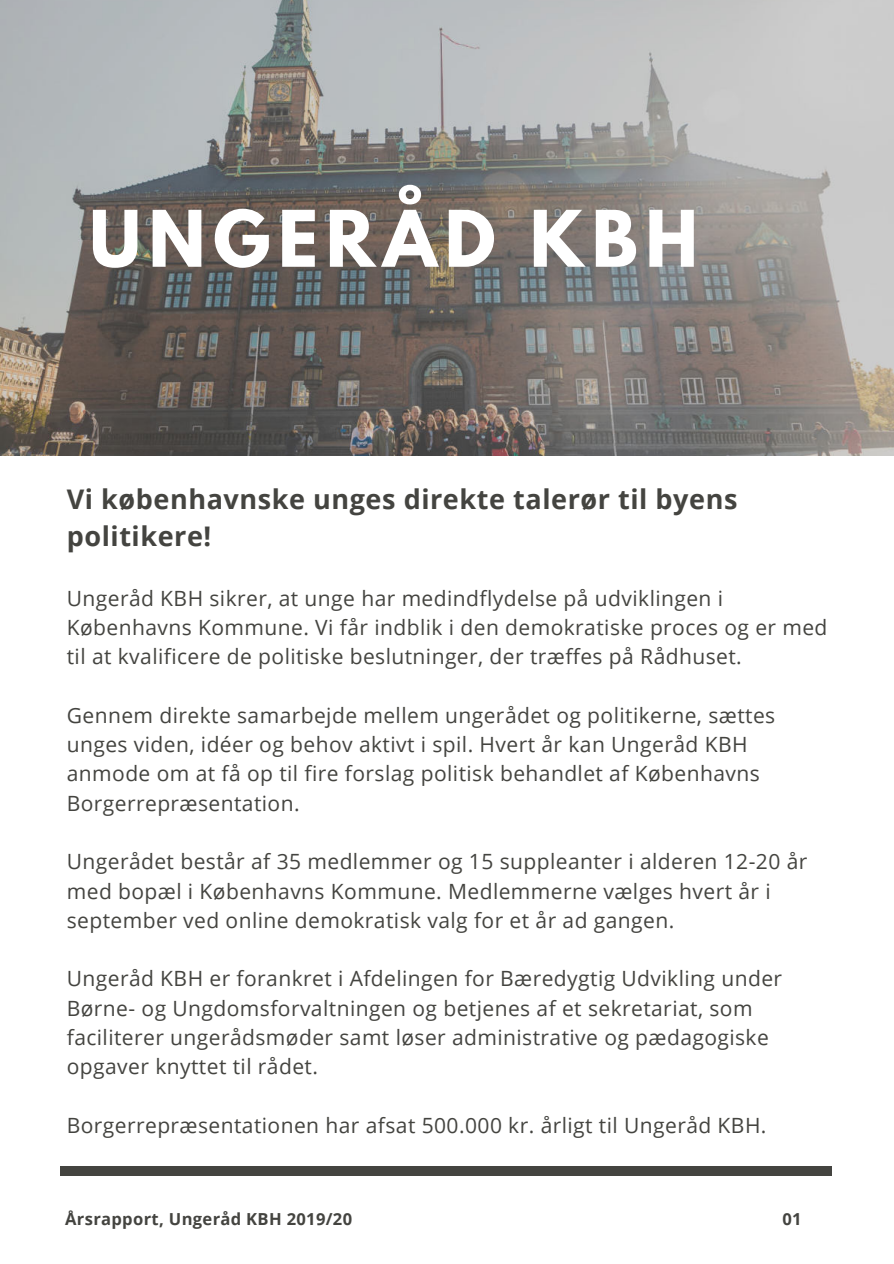
<style>
.page{position:relative;width:894px;height:1264px;background:#fff}
.page>*{position:absolute;margin:0;border:0;box-sizing:border-box;transform-origin:0 0}
.t1{font:700 69px "League Spartan";letter-spacing:.11em;color:#fff}
.t2{font:700 27px/37.2px "Open Sans";letter-spacing:.02em;color:#444440}
.t3{font:21px/29.2px "Open Sans";letter-spacing:.02em;color:#444440}
.t4{font:700 16.5px "Open Sans";letter-spacing:.02em;color:#444440}
</style>
<div class="page">
<img style="left:0;top:0;width:893px;height:456px">
<div style="left:60px;top:1165px;width:772px;height:9px;background:#444440"></div>
<h1 class="t1" style="left:89px;top:185px;width:610px">UNGERÅD KBH</h1>
<p class="t2" style="left:67px;top:480px;width:672px">Vi københavnske unges direkte talerør til byens politikere!</p>
<p class="t3" style="left:67px;top:583px;width:762px">Ungeråd KBH sikrer, at unge har medindflydelse på udviklingen i<br>Københavns Kommune. Vi får indblik i den demokratiske proces og er med til at kvalificere de politiske beslutninger, der træffes på Rådhuset.</p>
<p class="t3" style="left:67px;top:700px;width:709px">Gennem direkte samarbejde mellem ungerådet og politikerne, sættes unges viden, idéer og behov aktivt i spil. Hvert år kan Ungeråd KBH anmode om at få op til fire forslag politisk behandlet af Københavns Borgerrepræsentation.</p>
<p class="t3" style="left:67px;top:846px;width:741px">Ungerådet består af 35 medlemmer og 15 suppleanter i alderen 12-20 år med bopæl i Københavns Kommune. Medlemmerne vælges hvert år i september ved online demokratisk valg for et år ad gangen.</p>
<p class="t3" style="left:67px;top:963px;width:716px">Ungeråd KBH er forankret i Afdelingen for Bæredygtig Udvikling under Børne- og Ungdomsforvaltningen og betjenes af et sekretariat, som faciliterer ungerådsmøder samt løser administrative og pædagogiske opgaver knyttet til rådet.</p>
<p class="t3" style="left:67px;top:1110px;width:701px">Borgerrepræsentationen har afsat 500.000 kr. årligt til Ungeråd KBH.</p>
<p class="t4" style="left:65px;top:1206px;width:288px">Årsrapport, Ungeråd KBH 2019/20</p>
<p class="t4" style="left:782px;top:1206px;width:21px">01</p>
</div>
